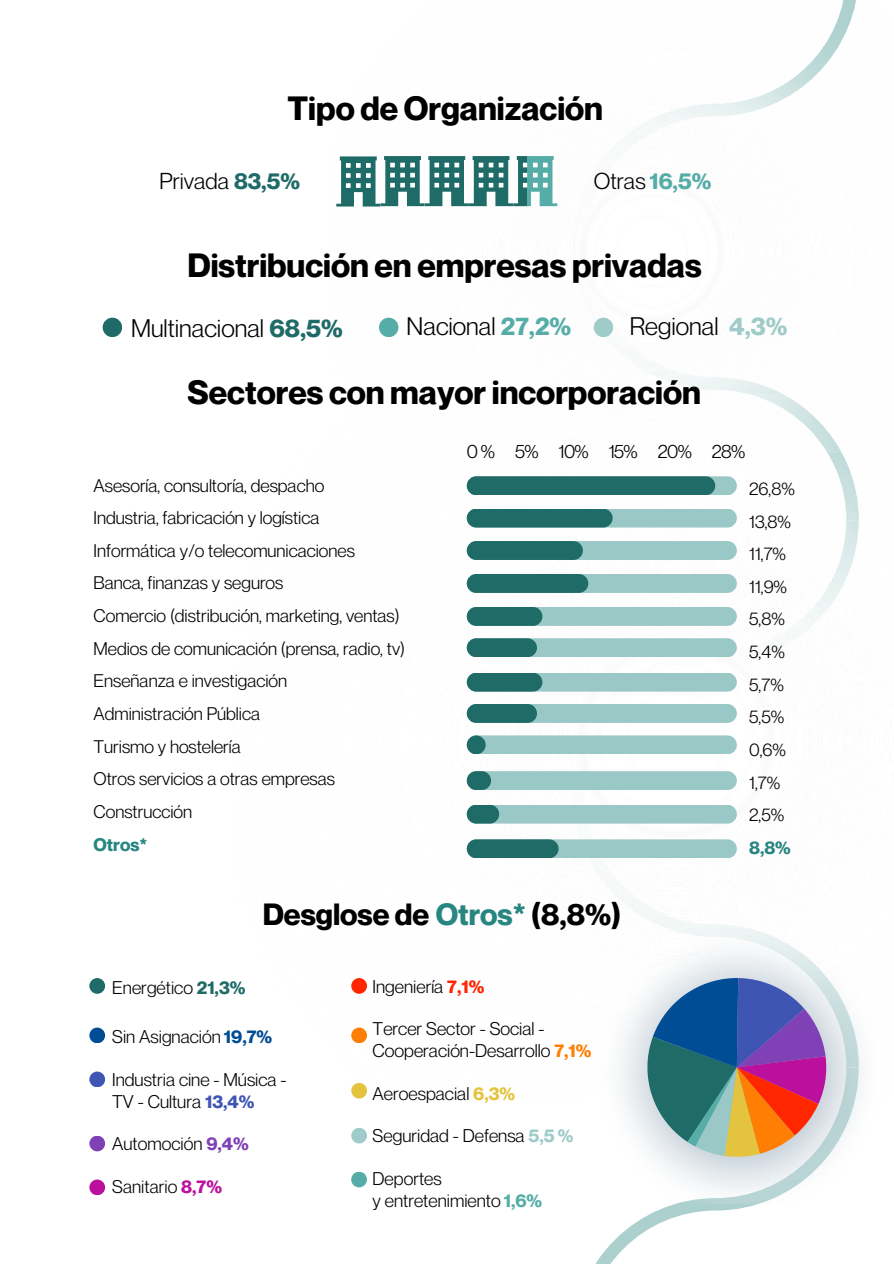
<style>
.page{position:relative;width:894px;height:1264px;background:#fff}
.page>*{position:absolute;margin:0;border:0;box-sizing:border-box;transform-origin:0 0}
.t1{font:700 33px "Neue Montreal";color:#000}
.t2{font:700 30px "Neue Montreal";color:#000}
.t3{font:24.9px "Neue Montreal";color:#000}
.t4{font:22.5px "Neue Montreal";color:#000}
.t5{font:18.9px "Neue Montreal";letter-spacing:-.035em;color:#000}
.t6{font:18px "Neue Montreal";color:#000}
.t7{font:17.85px "Neue Montreal";color:#000}
.t8{font:700 17.85px "Neue Montreal";color:#288681}
.s1{font-weight:700;color:#1f6b67}
.s2{font-weight:700;color:#56ada8}
.s3{font-weight:700;color:#9fcbc9}
.s4{color:#288681}
.s5{font-weight:700;color:#004d95}
.s6{font-weight:700;color:#3f55b4}
.s7{font-weight:700;color:#7f41b5}
.s8{font-weight:700;color:#bb109d}
.s9{font-weight:700;color:#ff2600}
.s10{font-weight:700;color:#ff7f05}
.s11{font-weight:700;color:#e4c43f}
</style>
<div class="page">
<svg style="left:596px;top:1203px;width:165px;height:60px"></svg>
<img style="left:351px;top:452px;width:508px;height:646px">
<div style="left:466px;top:476px;width:270px;height:19px;background:#9ac8c6;border-radius:9px"></div>
<div style="left:466px;top:476px;width:249px;height:19px;background:#1f6b67;border-radius:9px"></div>
<img style="left:336px;top:0;width:520px;height:452px">
<div style="left:466px;top:638px;width:270px;height:19px;background:#9ac8c6;border-radius:9px"></div>
<div style="left:466px;top:638px;width:71px;height:19px;background:#1f6b67;border-radius:9px"></div>
<div style="left:466px;top:508px;width:270px;height:19px;background:#9ac8c6;border-radius:9px"></div>
<div style="left:466px;top:508px;width:146px;height:19px;background:#1f6b67;border-radius:9px"></div>
<div style="left:466px;top:672px;width:270px;height:19px;background:#9ac8c6;border-radius:9px"></div>
<div style="left:466px;top:672px;width:76px;height:19px;background:#1f6b67;border-radius:9px"></div>
<div style="left:466px;top:541px;width:270px;height:19px;background:#9ac8c6;border-radius:9px"></div>
<div style="left:466px;top:541px;width:116px;height:19px;background:#1f6b67;border-radius:9px"></div>
<div style="left:466px;top:704px;width:270px;height:19px;background:#9ac8c6;border-radius:9px"></div>
<div style="left:466px;top:704px;width:71px;height:19px;background:#1f6b67;border-radius:9px"></div>
<div style="left:466px;top:574px;width:270px;height:19px;background:#9ac8c6;border-radius:9px"></div>
<div style="left:466px;top:574px;width:122px;height:19px;background:#1f6b67;border-radius:9px"></div>
<div style="left:466px;top:771px;width:270px;height:19px;background:#9ac8c6;border-radius:9px"></div>
<div style="left:466px;top:771px;width:25px;height:19px;background:#1f6b67;border-radius:9px"></div>
<div style="left:466px;top:607px;width:270px;height:19px;background:#9ac8c6;border-radius:9px"></div>
<div style="left:466px;top:607px;width:76px;height:19px;background:#1f6b67;border-radius:9px"></div>
<div style="left:466px;top:804px;width:270px;height:19px;background:#9ac8c6;border-radius:9px"></div>
<div style="left:466px;top:804px;width:33px;height:19px;background:#1f6b67;border-radius:9px"></div>
<div style="left:466px;top:839px;width:270px;height:19px;background:#9ac8c6;border-radius:9px"></div>
<div style="left:466px;top:839px;width:92px;height:19px;background:#1f6b67;border-radius:9px"></div>
<div style="left:466px;top:735px;width:270px;height:19px;background:#9ac8c6;border-radius:9px"></div>
<div style="left:466px;top:735px;width:19px;height:19px;background:#1f6b67;border-radius:50%"></div>
<img style="left:598px;top:935px;width:263px;height:268px">
<svg style="left:615px;top:955px;width:227px;height:216px"></svg>
<div style="left:89px;top:1027px;width:16px;height:16px;background:#004d95;border-radius:50%"></div>
<div style="left:89px;top:978px;width:16px;height:15px;background:#1f6b67;border-radius:50%"></div>
<div style="left:351px;top:1127px;width:16px;height:16px;background:#9fcbc9;border-radius:50%"></div>
<div style="left:351px;top:1082px;width:16px;height:16px;background:#e4c43f;border-radius:50%"></div>
<div style="left:351px;top:1027px;width:16px;height:16px;background:#ff7f05;border-radius:50%"></div>
<div style="left:351px;top:978px;width:16px;height:15px;background:#ff2600;border-radius:50%"></div>
<div style="left:89px;top:1179px;width:16px;height:16px;background:#bb109d;border-radius:50%"></div>
<div style="left:89px;top:1135px;width:16px;height:16px;background:#7f41b5;border-radius:50%"></div>
<div style="left:89px;top:1071px;width:16px;height:16px;background:#3f55b4;border-radius:50%"></div>
<div style="left:351px;top:1171px;width:16px;height:16px;background:#56ada8;border-radius:50%"></div>
<svg style="left:336px;top:156px;width:221px;height:50px"></svg>
<div style="left:103px;top:318px;width:19px;height:19px;background:#1f6b67;border-radius:50%"></div>
<div style="left:379px;top:318px;width:19px;height:19px;background:#56ada8;border-radius:50%"></div>
<div style="left:593px;top:318px;width:20px;height:19px;background:#9fcbc9;border-radius:50%"></div>
<p class="t1" style="left:287px;top:88px;width:317px">Tipo de Organización</p>
<p class="t4" style="left:159px;top:167px;width:142px">Privada <span class="s1">83,5%</span></p>
<p class="t4" style="left:593px;top:167px;width:119px">Otras <span class="s2">16,5%</span></p>
<p class="t1" style="left:187px;top:245px;width:515px">Distribución en empresas privadas</p>
<p class="t3" style="left:131px;top:312px;width:213px">Multinacional <span class="s1">68,5%</span></p>
<p class="t3" style="left:406px;top:311px;width:166px">Nacional <span class="s2">27,2%</span></p>
<p class="t3" style="left:629px;top:311px;width:159px">Regional <span class="s3">4,3%</span></p>
<h2 class="t1" style="left:187px;top:372px;width:514px">Sectores con mayor incorporación</h2>
<h2 class="t5" style="left:466px;top:440px;width:280px">0 % 5% 10% 15% 20% 28%</h2>
<p class="t7" style="left:94px;top:474px;width:232px">Asesoría, consultoría, despacho</p>
<p class="t7" style="left:94px;top:507px;width:227px">Industria, fabricación y logística</p>
<p class="t7" style="left:94px;top:539px;width:263px">Informática y/o telecomunicaciones</p>
<p class="t7" style="left:94px;top:572px;width:191px">Banca, finanzas y seguros</p>
<p class="t7" style="left:94px;top:604px;width:307px">Comercio (distribución, marketing, ventas)</p>
<p class="t7" style="left:94px;top:637px;width:313px">Medios de comunicación (prensa, radio, tv)</p>
<p class="t7" style="left:94px;top:670px;width:195px">Enseñanza e investigación</p>
<h2 class="t7" style="left:94px;top:702px;width:168px">Administración Pública</h2>
<p class="t7" style="left:94px;top:735px;width:149px">Turismo y hostelería</p>
<h1 class="t7" style="left:94px;top:768px;width:243px">Otros servicios a otras empresas</h1>
<h2 class="t7" style="left:94px;top:800px;width:100px">Construcción</h2>
<h1 class="t8" style="left:94px;top:833px;width:55px">Otros*</h1>
<p class="t2" style="left:262px;top:895px;width:360px">Desglose de <span class="s4">Otros*</span> (8,8%)</p>
<p class="t6" style="left:112px;top:976px;width:135px">Energético <span class="s1">21,3%</span></p>
<p class="t6" style="left:112px;top:1025px;width:161px">Sin Asignación <span class="s5">19,7%</span></p>
<p class="t6" style="left:112px;top:1068px;width:176px">Industria cine - Música -</p>
<p class="t6" style="left:112px;top:1090px;width:143px">TV - Cultura <span class="s6">13,4%</span></p>
<p class="t6" style="left:112px;top:1132px;width:138px">Automoción <span class="s7">9,4%</span></p>
<p class="t6" style="left:112px;top:1175px;width:111px">Sanitario <span class="s8">8,7%</span></p>
<p class="t6" style="left:372px;top:975px;width:113px">Ingeniería <span class="s9">7,1%</span></p>
<p class="t6" style="left:372px;top:1017px;width:173px">Tercer Sector - Social -</p>
<h1 class="t6" style="left:372px;top:1039px;width:220px">Cooperación-Desarrollo <span class="s10">7,1%</span></h1>
<p class="t6" style="left:372px;top:1082px;width:144px">Aeroespacial <span class="s11">6,3%</span></p>
<p class="t6" style="left:372px;top:1124px;width:202px">Seguridad - Defensa <span class="s3">5,5 %</span></p>
<p class="t6" style="left:372px;top:1167px;width:71px">Deportes</p>
<p class="t6" style="left:372px;top:1188px;width:171px">y entretenimiento <span class="s2">1,6%</span></p>
<h2 class="t7" style="left:749px;top:477px;width:47px">26,8%</h2>
<h1 class="t7" style="left:749px;top:510px;width:43px">13,8%</h1>
<p class="t7" style="left:749px;top:543px;width:38px">11,7%</p>
<p class="t7" style="left:749px;top:575px;width:39px">11,9%</p>
<p class="t7" style="left:749px;top:608px;width:37px">5,8%</p>
<p class="t7" style="left:749px;top:640px;width:37px">5,4%</p>
<p class="t7" style="left:749px;top:673px;width:36px">5,7%</p>
<p class="t7" style="left:749px;top:706px;width:37px">5,5%</p>
<p class="t7" style="left:749px;top:738px;width:38px">0,6%</p>
<p class="t7" style="left:749px;top:771px;width:33px">1,7%</p>
<p class="t7" style="left:749px;top:804px;width:37px">2,5%</p>
<p class="t8" style="left:749px;top:836px;width:43px">8,8%</p>
</div>
